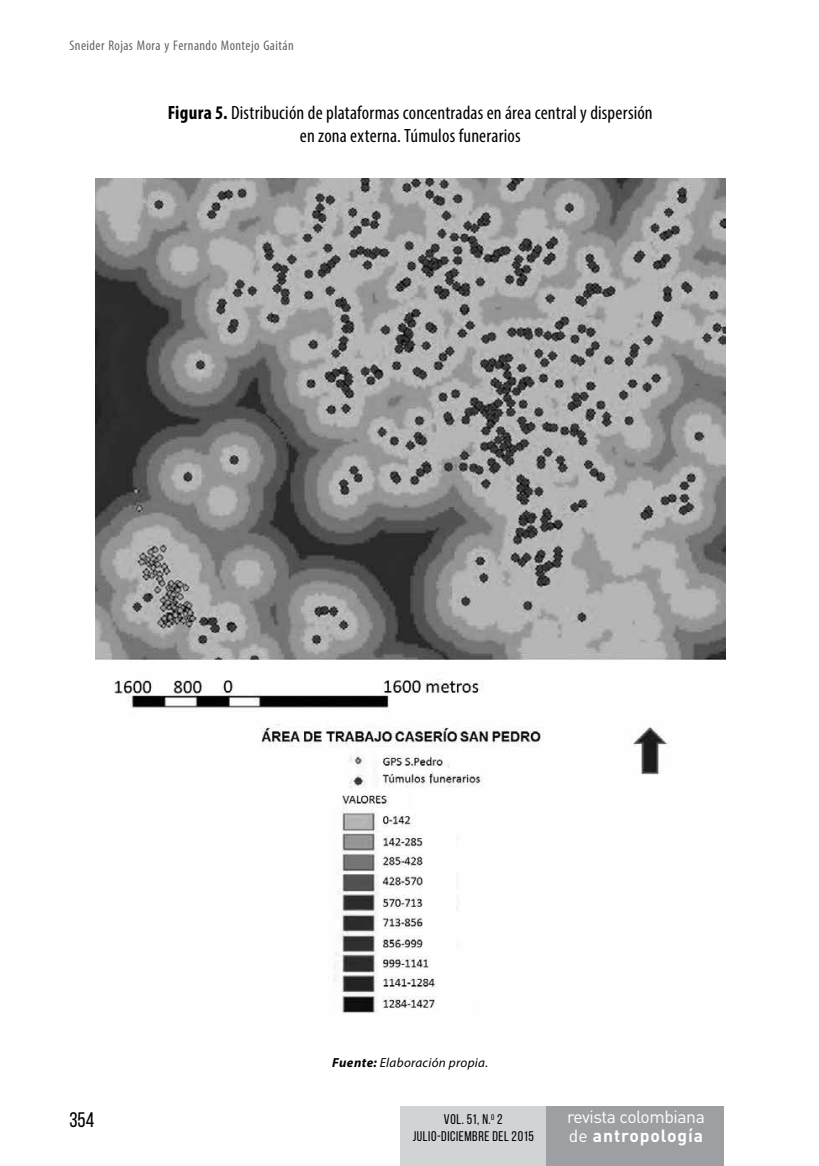
<style>
.page{position:relative;width:819px;height:1166px;background:#fff}
.page>*{position:absolute;margin:0;border:0;box-sizing:border-box;transform-origin:0 0}
.t1{font:21px "Bebas Neue";color:#000}
.t2{font:condensed 19.25px/23.3px "Myriad Pro";letter-spacing:.01em;color:#000;text-align:center}
.t3{font:17.5px/19.2px "DIN Pro";letter-spacing:-.025em;color:#fff}
.t4{font:condensed 14px "Myriad Pro";letter-spacing:.03em;color:#636466}
.t5{font:14px "Bebas Neue";letter-spacing:.04em;color:#000}
.t6{font:italic 13.12px "Myriad Pro";letter-spacing:.025em;color:#000}
.s1{font-weight:700}
</style>
<div class="page">
<div style="left:400px;top:1106px;width:146px;height:60px;background:#d1d3d4"></div>
<div style="left:546px;top:1106px;width:178px;height:60px;background:#9d9fa2"></div>
<img style="left:95px;top:178px;width:630px;height:835px">
<p class="t4" style="left:69px;top:37px;width:226px">Sneider Rojas Mora y Fernando Montejo Gaitán</p>
<p class="t2" style="left:168px;top:100px;width:486px"><span class="s1">Figura 5.</span> Distribución de plataformas concentradas en área central y dispersión en zona externa. Túmulos funerarios</p>
<p class="t1" style="left:69px;top:1108px;width:26px">354</p>
<p class="t6" style="left:332px;top:1055px;width:157px"><span class="s1">Fuente:</span> Elaboración propia.</p>
<p class="t5" style="left:444px;top:1112px;width:60px">VOL. 51, N.<sup>0</sup> 2</p>
<p class="t3" style="left:567px;top:1106px;width:139px">revista colombiana de <span class="s1">antropología</span></p>
<p class="t5" style="left:413px;top:1129px;width:122px">JULIO-DICIEMBRE DEL 2015</p>
</div>
